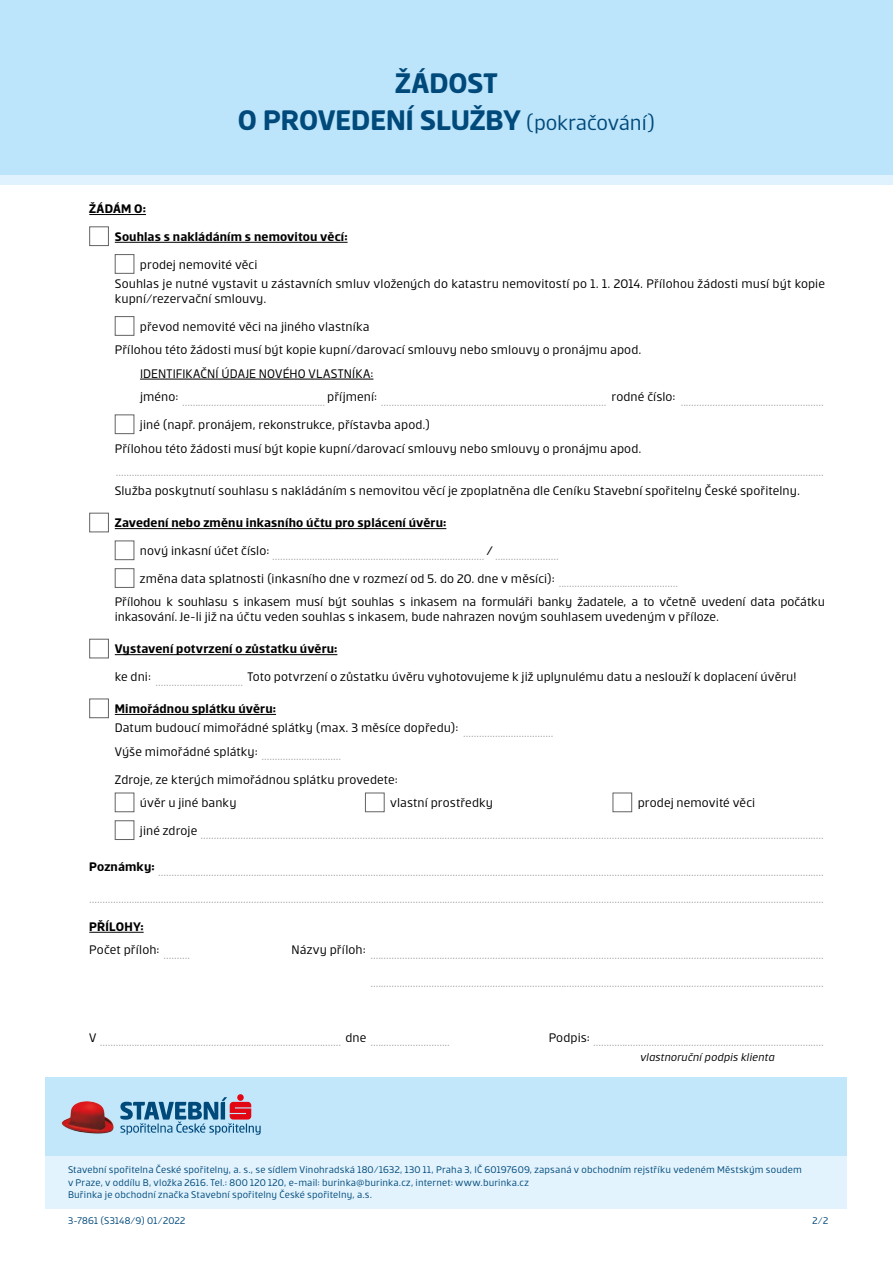
<style>
.page{position:relative;width:893px;height:1263px;background:#fff}
.page>*{position:absolute;margin:0;border:0;box-sizing:border-box;transform-origin:0 0}
.t1{font:700 30.75px/36.9px "Erste";letter-spacing:-.005em;color:#00497b;text-align:center}
.t2{font:13.5px/15px "Erste";letter-spacing:.005em;color:#000}
.t3{font:700 13.5px "Erste";letter-spacing:.01em;color:#000}
.t4{font:12px "Erste";color:#9d9d9c}
.t5{font:italic 12px "Erste";letter-spacing:.005em;color:#000}
.t6{font:10.5px "Erste";letter-spacing:.015em;color:#00497b}
.s1{font-weight:400;font-size:22.5px}
</style>
<div class="page">
<div style="left:46px;top:1077px;width:801px;height:78px;background:#bce4fa"></div>
<svg style="left:120px;top:1094px;width:141px;height:41px"></svg>
<img style="left:61px;top:1101px;width:53px;height:33px">
<div style="left:46px;top:1156px;width:801px;height:53px;background:#dff2fd"></div>
<hr style="left:89px;top:214px;width:57px;height:1px;background:#000">
<hr style="left:115px;top:242px;width:233px;height:1px;background:#000">
<hr style="left:140px;top:379px;width:233px;height:1px;background:#000">
<hr style="left:115px;top:528px;width:331px;height:1px;background:#000">
<hr style="left:115px;top:654px;width:222px;height:1px;background:#000">
<hr style="left:115px;top:714px;width:161px;height:1px;background:#000">
<hr style="left:89px;top:932px;width:55px;height:1px;background:#000">
<div style="left:89px;top:226px;width:20px;height:20px;border:1px solid #646363"></div>
<div style="left:115px;top:254px;width:19px;height:20px;border:1px solid #646363"></div>
<div style="left:115px;top:316px;width:19px;height:20px;border:1px solid #646363"></div>
<div style="left:115px;top:414px;width:19px;height:20px;border:1px solid #646363"></div>
<div style="left:89px;top:513px;width:20px;height:19px;border:1px solid #646363"></div>
<div style="left:115px;top:540px;width:19px;height:20px;border:1px solid #646363"></div>
<div style="left:115px;top:568px;width:19px;height:20px;border:1px solid #646363"></div>
<div style="left:89px;top:639px;width:20px;height:19px;border:1px solid #646363"></div>
<div style="left:89px;top:699px;width:20px;height:19px;border:1px solid #646363"></div>
<div style="left:115px;top:793px;width:19px;height:19px;border:1px solid #646363"></div>
<div style="left:365px;top:793px;width:20px;height:19px;border:1px solid #646363"></div>
<div style="left:613px;top:793px;width:19px;height:19px;border:1px solid #646363"></div>
<div style="left:115px;top:820px;width:19px;height:20px;border:1px solid #646363"></div>
<div style="left:0;top:167px;width:893px;height:17px;background:#dff2fd"></div>
<div style="left:0;top:0;width:893px;height:175px;background:#bce4fa"></div>
<p class="t1" style="left:238px;top:65px;width:419px">ŽÁDOST<br>O PROVEDENÍ SLUŽBY <span class="s1">(pokračování)</span></p>
<p class="t3" style="left:89px;top:202px;width:58px">ŽÁDÁM O:</p>
<p class="t3" style="left:115px;top:230px;width:234px">Souhlas s nakládáním s nemovitou věcí:</p>
<p class="t2" style="left:140px;top:257px;width:119px">prodej nemovité věci</p>
<p class="t2" style="left:115px;top:276px;width:712px">Souhlas je nutné vystavit u zástavních smluv vložených do katastru nemovitostí po 1. 1. 2014. Přílohou žádosti musí být kopie kupní/rezervační smlouvy.</p>
<p class="t2" style="left:140px;top:319px;width:231px">převod nemovité věci na jiného vlastníka</p>
<p class="t2" style="left:115px;top:342px;width:528px">Přílohou této žádosti musí být kopie kupní/darovací smlouvy nebo smlouvy o pronájmu apod.</p>
<p class="t2" style="left:140px;top:366px;width:235px">IDENTIFIKAČNÍ ÚDAJE NOVÉHO VLASTNÍKA:</p>
<p class="t4" style="left:140px;top:396px;width:685px"><sup>jméno:</sup> ...................................................... <sup>příjmení:</sup> ..................................................................................... <sup>rodné</sup> <sup>číslo:</sup> ......................................................</p>
<p class="t2" style="left:140px;top:417px;width:292px">jiné (např. pronájem, rekonstrukce, přístavba apod.)</p>
<p class="t2" style="left:115px;top:440px;width:528px">Přílohou této žádosti musí být kopie kupní/darovací smlouvy nebo smlouvy o pronájmu apod.</p>
<p class="t2" style="left:115px;top:483px;width:687px">Služba poskytnutí souhlasu s nakládáním s nemovitou věcí je zpoplatněna dle Ceníku Stavební spořitelny České spořitelny.</p>
<p class="t3" style="left:115px;top:516px;width:333px">Zavedení nebo změnu inkasního účtu pro splácení úvěru:</p>
<p class="t4" style="left:140px;top:550px;width:420px"><sup>nový</sup> <sup>inkasní</sup> <sup>účet</sup> <sup>číslo:</sup> ................................................................................ <sup>/</sup> ........................</p>
<p class="t2" style="left:140px;top:571px;width:539px">změna data splatnosti (inkasního dne v rozmezí od 5. do 20. dne v měsíci): <sub>.............................................</sub></p>
<p class="t2" style="left:115px;top:594px;width:712px">Přílohou k souhlasu s inkasem musí být souhlas s inkasem na formuláři banky žadatele, a to včetně uvedení data počátku inkasování. Je-li již na účtu veden souhlas s inkasem, bude nahrazen novým souhlasem uvedeným v příloze.</p>
<p class="t3" style="left:115px;top:642px;width:224px">Vystavení potvrzení o zůstatku úvěru:</p>
<p class="t2" style="left:115px;top:669px;width:683px">ke dni: <sub>.................................</sub> Toto potvrzení o zůstatku úvěru vyhotovujeme k již uplynulému datu a neslouží k doplacení úvěru!</p>
<p class="t3" style="left:115px;top:702px;width:163px">Mimořádnou splátku úvěru:</p>
<p class="t2" style="left:115px;top:720px;width:440px">Datum budoucí mimořádné splátky (max. 3 měsíce dopředu): <sub>..................................</sub></p>
<p class="t4" style="left:115px;top:750px;width:228px"><sup>Výše</sup> <sup>mimořádné</sup> <sup>splátky:</sup> ..............................</p>
<p class="t2" style="left:115px;top:771px;width:285px">Zdroje, ze kterých mimořádnou splátku provedete:</p>
<p class="t2" style="left:140px;top:795px;width:98px">úvěr u jiné banky</p>
<p class="t2" style="left:390px;top:795px;width:104px">vlastní prostředky</p>
<p class="t2" style="left:638px;top:795px;width:119px">prodej nemovité věci</p>
<p class="t4" style="left:140px;top:829px;width:685px"><sup>jiné</sup> <sup>zdroje</sup> ...........................................................................................................................................................................................................................................</p>
<p class="t4" style="left:89px;top:866px;width:736px"><sup>Poznámky:</sup> ...........................................................................................................................................................................................................................................................</p>
<p class="t4" style="left:89px;top:893px;width:736px">.....................................................................................................................................................................................................................................................................................</p>
<p class="t3" style="left:89px;top:920px;width:56px">PŘÍLOHY:</p>
<p class="t2" style="left:89px;top:942px;width:102px">Počet příloh: <sub>..........</sub></p>
<p class="t4" style="left:292px;top:949px;width:534px"><sup>Názvy</sup> <sup>příloh:</sup> ...........................................................................................................................................................................</p>
<p class="t4" style="left:370px;top:977px;width:455px">...........................................................................................................................................................................</p>
<p class="t4" style="left:89px;top:1036px;width:362px"><sup>V</sup> ........................................................................................... <sup>dne</sup> ..............................</p>
<p class="t4" style="left:549px;top:1036px;width:277px"><sup>Podpis:</sup> .......................................................................................</p>
<p class="t5" style="left:640px;top:1051px;width:136px">vlastnoruční podpis klienta</p>
<p class="t6" style="left:68px;top:1164px;width:735px">Stavební spořitelna České spořitelny, a. s., se sídlem Vinohradská 180/1632, 130 11, Praha 3, IČ 60197609, zapsaná v obchodním rejstříku vedeném Městským soudem</p>
<p class="t6" style="left:68px;top:1177px;width:462px">v Praze, v oddílu B, vložka 2616. Tel.: 800 120 120, e-mail: burinka@burinka.cz, internet: www.burinka.cz</p>
<p class="t6" style="left:68px;top:1190px;width:306px">Buřinka je obchodní značka Stavební spořitelny České spořitelny, a.s.</p>
<p class="t6" style="left:68px;top:1215px;width:119px">3-7861 (S3148/9) 01/2022</p>
<p class="t6" style="left:812px;top:1215px;width:17px">2/2</p>
</div>
